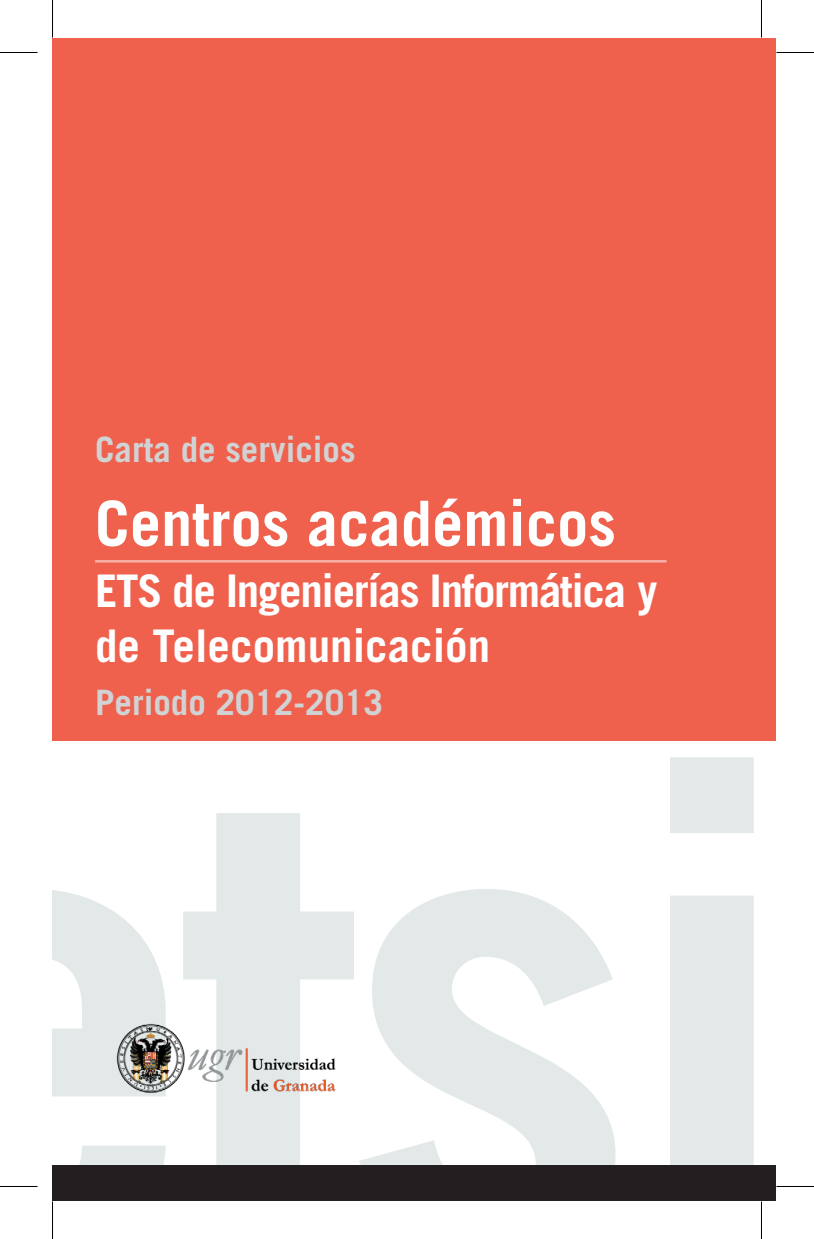
<style>
.page{position:relative;width:814px;height:1239px;background:#fff}
.page>*{position:absolute;margin:0;border:0;box-sizing:border-box;transform-origin:0 0}
.Grande_portada{font:700 665px "Trade Gothic LT Std";color:#e3e9e9}
.Título_principal{font:700 62.5px "Trade Gothic LT Std";color:#fff}
.Nombre_facultad{font:700 45px/55px "Trade Gothic LT Std";letter-spacing:-.03em;color:#fff}
.Carta_de_servicios_t{font:700 35px "Trade Gothic LT Std";color:#d1d2d4}
</style>
<div class="page">
<div style="left:52px;top:38px;width:723px;height:702px;background:#ef614d"></div>
<div style="left:52px;top:1165px;width:723px;height:36px;background:#231f20"></div>
<hr style="left:95px;top:560px;width:571px;height:2px;background:#f7b0a6">
<img style="left:116px;top:1023px;width:220px;height:70px">
<hr style="left:0;top:52px;width:38px;height:1px;background:#000">
<hr style="left:776px;top:52px;width:38px;height:1px;background:#000">
<hr style="left:0;top:1186px;width:38px;height:1px;background:#000">
<hr style="left:776px;top:1186px;width:38px;height:1px;background:#000">
<hr style="left:52px;top:0;width:1px;height:37px;background:#000">
<hr style="left:52px;top:1201px;width:1px;height:38px;background:#000">
<hr style="left:761px;top:0;width:1px;height:37px;background:#000">
<hr style="left:761px;top:1201px;width:1px;height:38px;background:#000">
<p class="Carta_de_servicios_t" style="left:95px;top:428px;width:262px">Carta de servicios</p>
<p class="Título_principal" style="left:95px;top:485px;width:522px">Centros académicos</p>
<p class="Nombre_facultad" style="left:95px;top:562px;width:564px">ETS de Ingenierías Informática y de Telecomunicación</p>
<p class="Carta_de_servicios_t" style="left:95px;top:681px;width:289px">Periodo 2012-2013</p>
<p class="Grande_portada" style="left:-134px;top:612px;width:939px">etsi</p>
</div>
